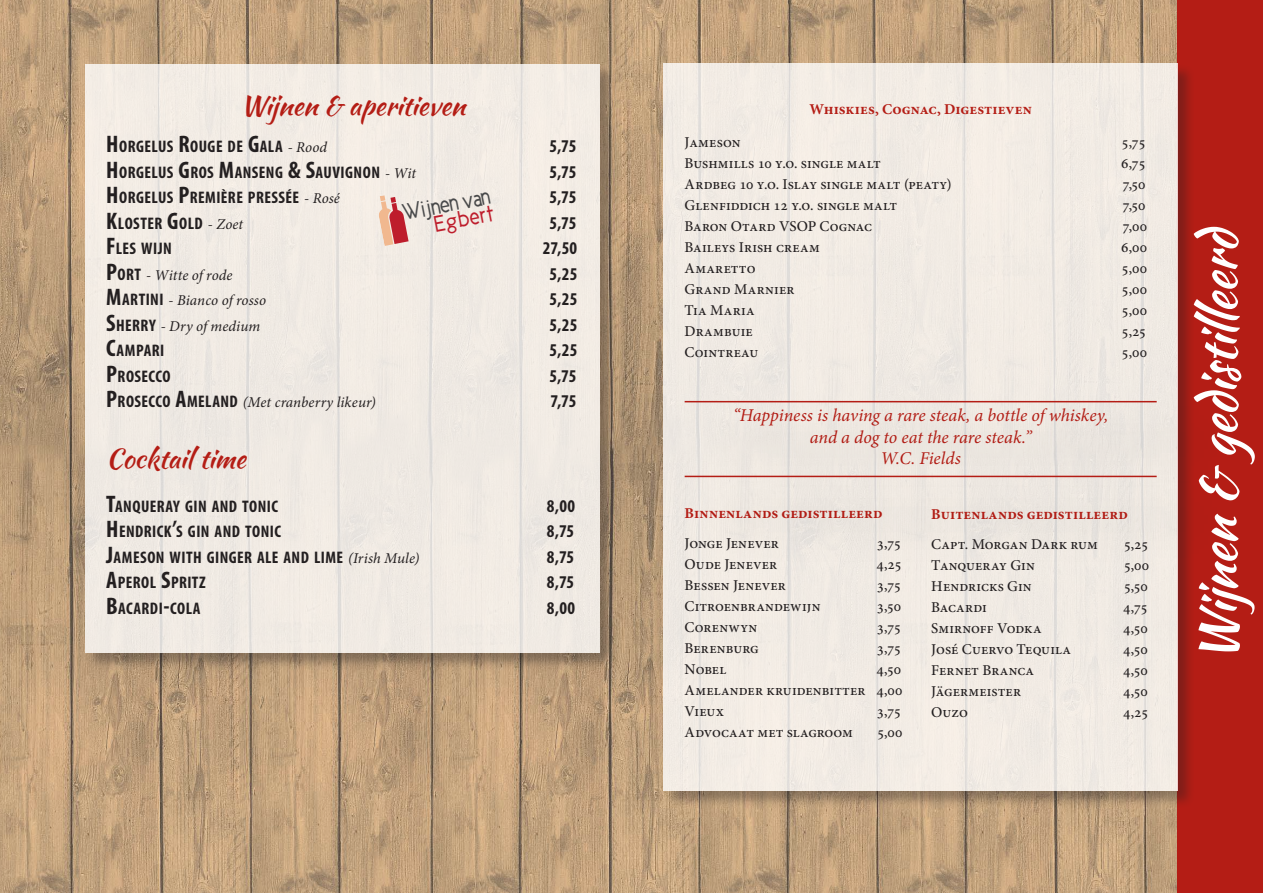
<style>
.page{position:relative;width:1263px;height:893px;background:#fff}
.page>*{position:absolute;margin:0;border:0;box-sizing:border-box;transform-origin:0 0}
.t1{font:51px "Kaushan Script";color:#fff}
.t2{font:27px "Kaushan Script";letter-spacing:-.005em;color:#b41d15}
.t3{font:23.1px "Cicle Gordita";color:#48494a;scale:.94 1}
.t4{font:23.1px "Cicle Gordita";color:#be1d2c;scale:.95 1}
.t5{font:italic 18px/21.6px "Minion Pro";letter-spacing:-.005em;color:#b41d15;text-align:center}
.t6{font:700 condensed 18px "Myriad Pro";letter-spacing:-.01em;color:#231f20}
.t7{font:700 condensed 16.8px "Myriad Pro";letter-spacing:.025em;color:#231f20}
.t8{font:500 15px/21px "Minion Pro";letter-spacing:.005em;color:#231f20;text-align:justify}
.t9{font:italic 15px "Minion Pro";letter-spacing:.005em;color:#231f20}
.t10{font:700 15px "Minion Pro";letter-spacing:.01em;color:#b41d15}
.t11{font:500 15px "Minion Pro";letter-spacing:.025em;color:#231f20}
.s1{font-size:24px}
.s2{font-family:"Minion Pro";font-weight:400;font-style:italic;font-stretch:normal;font-size:15px}
.s3{font-family:"Myriad Pro";font-weight:700;font-style:normal;font-stretch:condensed;font-size:24px}
.s4{font-family:"Myriad Pro";font-weight:700;font-style:normal;font-stretch:condensed;font-size:16.8px}
</style>
<div class="page">
<img style="left:0;top:0;width:1178px;height:893px">
<div style="left:1178px;top:0;width:85px;height:893px;background:#b41d15"></div>
<div style="left:85px;top:63px;width:532px;height:607px;background:#231f20;opacity:.45"></div>
<div style="left:85px;top:64px;width:515px;height:589px;background:#f1ebe4"></div>
<div style="left:663px;top:63px;width:532px;height:746px;background:#231f20;opacity:.45"></div>
<div style="left:663px;top:64px;width:515px;height:727px;background:#f1ebe4"></div>
<div style="left:695px;top:397px;width:536px;height:94px;background:#231f20;opacity:.75"></div>
<hr style="left:685px;top:401px;width:472px;height:1px;background:#b41d15">
<div style="left:695px;top:472px;width:536px;height:94px;background:#231f20;opacity:.75"></div>
<hr style="left:685px;top:476px;width:472px;height:1px;background:#b41d15">
<svg style="left:379px;top:195px;width:30px;height:51px"></svg>
<h2 class="t2" style="left:240px;top:85px;width:227px">Wijnen &amp; aperitieven</h2>
<p class="t7" style="left:106px;top:137px;width:222px"><span class="s1">H</span> ORGELUS <span class="s1">R</span>OUGE DE <span class="s1">G</span>ALA <span class="s2">- Rood</span></p>
<p class="t6" style="left:550px;top:136px;width:28px">5,75</p>
<p class="t7" style="left:106px;top:163px;width:311px"><span class="s1">H</span> ORGELUS <span class="s1">G</span>ROS <span class="s1">M</span>ANSENG <span class="s1">&amp; S</span>AUVIGNON <span class="s2">- Wit</span></p>
<p class="t6" style="left:550px;top:162px;width:28px">5,75</p>
<p class="t7" style="left:106px;top:188px;width:235px"><span class="s1">H</span> ORGELUS <span class="s1">P</span>REMIÈRE PRESSÉE <span class="s2">- Rosé</span></p>
<p class="t6" style="left:550px;top:187px;width:28px">5,75</p>
<p class="t7" style="left:106px;top:214px;width:138px"><span class="s1">K</span>LOSTER <span class="s1">G</span>OLD <span class="s2">- Zoet</span></p>
<p class="t6" style="left:550px;top:213px;width:28px">5,75</p>
<p class="t7" style="left:106px;top:239px;width:67px"><span class="s1">F</span>LES WIJN</p>
<p class="t6" style="left:543px;top:238px;width:36px">27,50</p>
<p class="t9" style="left:106px;top:265px;width:128px"><span class="s3">P</span><span class="s4">ORT</span> - Witte of rode</p>
<p class="t6" style="left:550px;top:264px;width:29px">5,25</p>
<p class="t9" style="left:106px;top:290px;width:161px"><span class="s3">M</span><span class="s4">ARTINI</span> - Bianco of rosso</p>
<p class="t6" style="left:550px;top:289px;width:29px">5,25</p>
<p class="t9" style="left:106px;top:316px;width:155px"><span class="s3">S</span><span class="s4">HERRY</span> - Dry of medium</p>
<p class="t6" style="left:550px;top:315px;width:29px">5,25</p>
<p class="t7" style="left:106px;top:341px;width:60px"><span class="s1">C</span>AMPARI</p>
<p class="t6" style="left:550px;top:340px;width:29px">5,25</p>
<p class="t7" style="left:106px;top:367px;width:66px"><span class="s1">P</span>ROSECCO</p>
<p class="t6" style="left:550px;top:366px;width:28px">5,75</p>
<p class="t9" style="left:106px;top:392px;width:271px"><span class="s3">P</span><span class="s4">ROSECCO</span> <span class="s3">A</span><span class="s4">MELAND</span> (Met cranberry likeur)</p>
<p class="t6" style="left:551px;top:391px;width:27px">7,75</p>
<h2 class="t2" style="left:106px;top:439px;width:141px">Cocktail time</h2>
<p class="t7" style="left:106px;top:497px;width:173px"><span class="s1">T</span>ANQUERAY GIN AND TONIC</p>
<p class="t6" style="left:547px;top:496px;width:30px">8,00</p>
<p class="t7" style="left:106px;top:522px;width:176px"><span class="s1">H</span> ENDRICK<span class="s1">’</span>S GIN AND TONIC</p>
<p class="t6" style="left:547px;top:521px;width:29px">8,75</p>
<p class="t7" style="left:106px;top:548px;width:315px"><span class="s1">J</span>AMESON WITH GINGER ALE AND LIME <span class="s2">(Irish Mule)</span></p>
<p class="t6" style="left:547px;top:547px;width:29px">8,75</p>
<p class="t7" style="left:106px;top:573px;width:100px"><span class="s1">A</span>PEROL <span class="s1">S</span>PRITZ</p>
<p class="t6" style="left:547px;top:572px;width:29px">8,75</p>
<p class="t7" style="left:106px;top:599px;width:96px"><span class="s1">B</span>ACARDI<span class="s1">-</span>COLA</p>
<p class="t6" style="left:547px;top:598px;width:30px">8,00</p>
<h3 class="t3" style="left:400px;top:201px;width:97px;rotate:-11deg">Wijnen van</h3>
<h3 class="t4" style="left:432px;top:212px;width:65px;rotate:-11deg">Egbert</h3>
<p class="t10" style="left:809px;top:99px;width:224px">Whiskies, Cognac, Digestieven</p>
<p class="t8" style="left:685px;top:132px;width:57px">Jameson</p>
<p class="t8" style="left:1121px;top:132px;width:26px">5,75</p>
<p class="t8" style="left:685px;top:153px;width:198px">Bushmills 10 y.o. single malt</p>
<p class="t8" style="left:1121px;top:153px;width:26px">6,75</p>
<p class="t8" style="left:685px;top:174px;width:269px">Ardbeg 10 y.o. Islay single malt (peaty)</p>
<p class="t8" style="left:1122px;top:174px;width:25px">7,50</p>
<p class="t8" style="left:685px;top:195px;width:214px">Glenfiddich 12 y.o. single malt</p>
<p class="t8" style="left:1122px;top:195px;width:25px">7,50</p>
<p class="t8" style="left:685px;top:216px;width:189px">Baron Otard VSOP Cognac</p>
<p class="t8" style="left:1122px;top:216px;width:26px">7,00</p>
<p class="t8" style="left:685px;top:237px;width:137px">Baileys Irish cream</p>
<p class="t8" style="left:1121px;top:237px;width:27px">6,00</p>
<p class="t8" style="left:685px;top:258px;width:72px">Amaretto</p>
<p class="t8" style="left:1121px;top:258px;width:27px">5,00</p>
<p class="t8" style="left:685px;top:279px;width:111px">Grand Marnier</p>
<p class="t8" style="left:1121px;top:279px;width:27px">5,00</p>
<p class="t8" style="left:685px;top:300px;width:72px">Tia Maria</p>
<p class="t8" style="left:1121px;top:300px;width:27px">5,00</p>
<p class="t8" style="left:685px;top:321px;width:70px">Drambuie</p>
<p class="t8" style="left:1121px;top:321px;width:26px">5,25</p>
<p class="t8" style="left:685px;top:342px;width:75px">Cointreau</p>
<p class="t8" style="left:1121px;top:342px;width:27px">5,00</p>
<p class="t5" style="left:733px;top:404px;width:377px">“Happiness is having a rare steak, a bottle of whiskey, and a dog to eat the rare steak.”<br>W.C. Fields</p>
<p class="t10" style="left:685px;top:503px;width:200px">Binnenlands gedistilleerd</p>
<p class="t8" style="left:685px;top:533px;width:96px">Jonge Jenever</p>
<p class="t8" style="left:877px;top:533px;width:26px">3,75</p>
<p class="t8" style="left:685px;top:554px;width:94px">Oude Jenever</p>
<p class="t8" style="left:876px;top:554px;width:27px">4,25</p>
<p class="t8" style="left:685px;top:575px;width:103px">Bessen Jenever</p>
<p class="t8" style="left:877px;top:575px;width:26px">3,75</p>
<p class="t8" style="left:685px;top:596px;width:137px">Citroenbrandewijn</p>
<p class="t8" style="left:877px;top:596px;width:26px">3,50</p>
<p class="t11" style="left:685px;top:617px;width:74px">Corenwyn</p>
<p class="t8" style="left:877px;top:617px;width:26px">3,75</p>
<p class="t8" style="left:685px;top:638px;width:76px">Berenburg</p>
<p class="t8" style="left:877px;top:638px;width:26px">3,75</p>
<p class="t8" style="left:685px;top:659px;width:43px">Nobel</p>
<p class="t8" style="left:685px;top:659px;width:219px;text-indent:192px">4,50<br>Amelander kruidenbitter 4,00<br>Vieux</p>
<p class="t8" style="left:877px;top:701px;width:26px">3,75</p>
<p class="t8" style="left:685px;top:722px;width:170px">Advocaat met slagroom</p>
<p class="t8" style="left:877px;top:722px;width:27px">5,00</p>
<p class="t10" style="left:931px;top:503px;width:198px">Buitenlands gedistilleerd</p>
<p class="t8" style="left:931px;top:533px;width:168px">Capt. Morgan Dark rum</p>
<p class="t8" style="left:1124px;top:533px;width:26px">5,25</p>
<p class="t8" style="left:931px;top:554px;width:105px">Tanqueray Gin</p>
<p class="t8" style="left:1124px;top:554px;width:27px">5,00</p>
<p class="t8" style="left:931px;top:575px;width:102px">Hendricks Gin</p>
<p class="t8" style="left:1124px;top:575px;width:26px">5,50</p>
<p class="t8" style="left:931px;top:596px;width:57px">Bacardi</p>
<p class="t8" style="left:1123px;top:596px;width:26px">4,75</p>
<p class="t8" style="left:931px;top:617px;width:112px">Smirnoff Vodka</p>
<p class="t8" style="left:1123px;top:617px;width:26px">4,50</p>
<p class="t8" style="left:931px;top:638px;width:141px">José Cuervo Tequila</p>
<p class="t8" style="left:1123px;top:638px;width:26px">4,50</p>
<p class="t8" style="left:931px;top:659px;width:104px">Fernet Branca</p>
<p class="t8" style="left:1123px;top:659px;width:26px">4,50</p>
<p class="t8" style="left:931px;top:680px;width:91px">Jägermeister</p>
<p class="t8" style="left:1123px;top:680px;width:26px">4,50</p>
<p class="t8" style="left:931px;top:701px;width:38px">Ouzo</p>
<p class="t8" style="left:1123px;top:701px;width:27px">4,25</p>
<h1 class="t1" style="left:1181px;top:663px;width:437px;rotate:-90deg">Wijnen &amp; gedistilleerd</h1>
</div>
